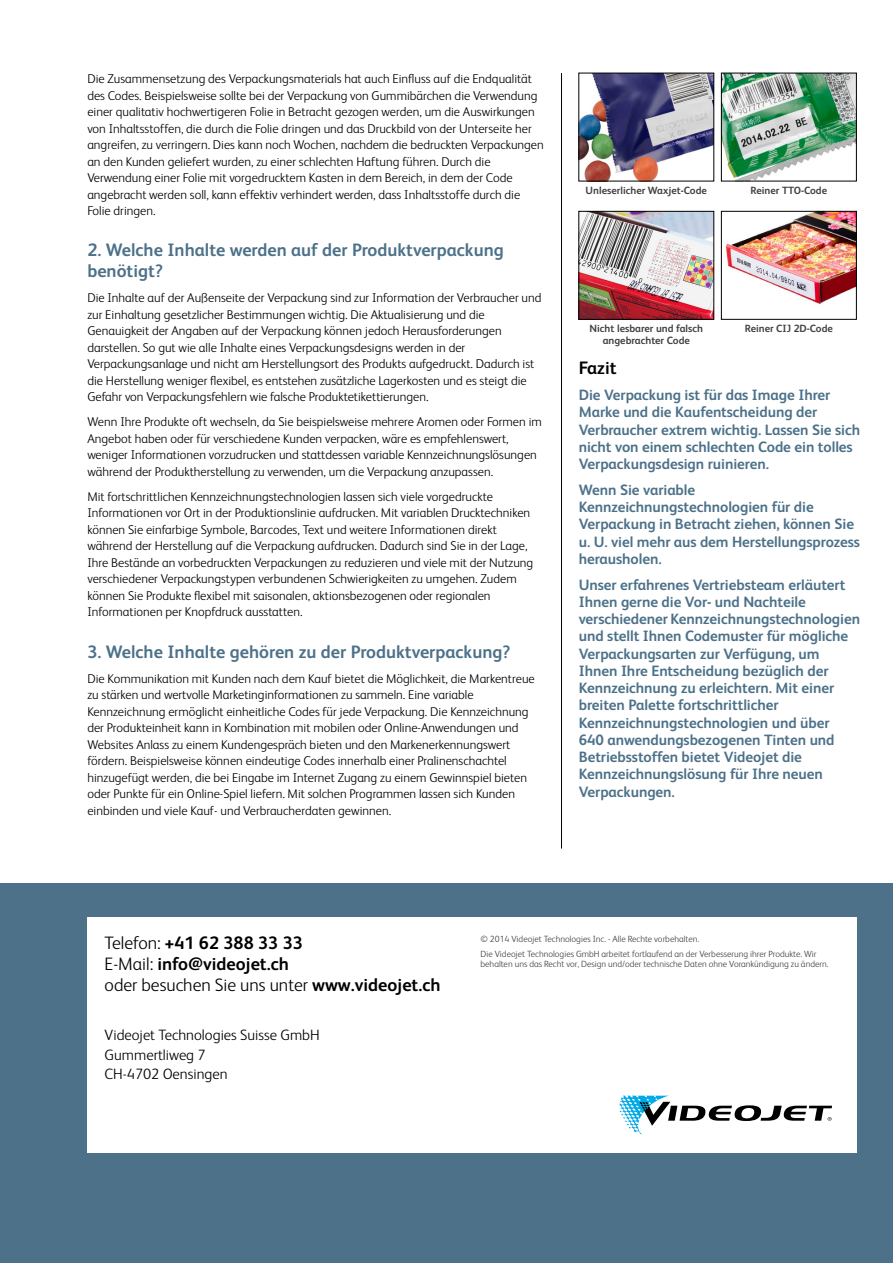
<style>
.page{position:relative;width:893px;height:1263px;background:#fff}
.page>*{position:absolute;margin:0;border:0;box-sizing:border-box;transform-origin:0 0}
.t1{font:700 18px/21px "FS Albert";color:#4c7189}
.t2{font:700 18px/21px "FS Albert";color:#000}
.t3{font:700 15px/17.2px "FS Albert";letter-spacing:-.005em;color:#4c7189}
.t4{font:300 15px/19.5px "FS Albert";color:#000}
.t5{font:300 12.75px/16.5px "FS Albert";color:#000}
.t6{font:700 10.5px/12px "FS Albert";color:#414042;text-align:center}
.t7{font:300 9px/14.7px "FS Albert";color:#414042}
.s1{font-weight:300}
</style>
<div class="page">
<div style="left:0;top:883px;width:893px;height:380px;background:#4c7189"></div>
<div style="left:87px;top:918px;width:769px;height:235px;background:#fff"></div>
<svg style="left:619px;top:1096px;width:213px;height:38px"></svg>
<hr style="left:561px;top:73px;width:1px;height:775px;background:#000">
<img style="left:581px;top:75px;width:131px;height:104px">
<img style="left:723px;top:75px;width:132px;height:104px">
<div style="left:721px;top:73px;width:136px;height:108px;border:1px solid #000"></div>
<img style="left:581px;top:213px;width:131px;height:104px">
<div style="left:579px;top:211px;width:135px;height:108px;border:1px solid #000"></div>
<img style="left:725px;top:213px;width:130px;height:91px">
<div style="left:721px;top:211px;width:136px;height:108px;border:1px solid #000"></div>
<p class="t5" style="left:87px;top:70px;width:458px">Die Zusammensetzung des Verpackungsmaterials hat auch Einfluss auf die Endqualität des Codes. Beispielsweise sollte bei der Verpackung von Gummibärchen die Verwendung einer qualitativ hochwertigeren Folie in Betracht gezogen werden, um die Auswirkungen von Inhaltsstoffen, die durch die Folie dringen und das Druckbild von der Unterseite her angreifen, zu verringern. Dies kann noch Wochen, nachdem die bedruckten Verpackungen an den Kunden geliefert wurden, zu einer schlechten Haftung führen. Durch die Verwendung einer Folie mit vorgedrucktem Kasten in dem Bereich, in dem der Code angebracht werden soll, kann effektiv verhindert werden, dass Inhaltsstoffe durch die Folie dringen.</p>
<h1 class="t1" style="left:87px;top:239px;width:418px">2. Welche Inhalte werden auf der Produktverpackung benötigt?</h1>
<p class="t5" style="left:87px;top:290px;width:456px">Die Inhalte auf der Außenseite der Verpackung sind zur Information der Verbraucher und zur Einhaltung gesetzlicher Bestimmungen wichtig. Die Aktualisierung und die Genauigkeit der Angaben auf der Verpackung können jedoch Herausforderungen darstellen. So gut wie alle Inhalte eines Verpackungsdesigns werden in der Verpackungsanlage und nicht am Herstellungsort des Produkts aufgedruckt. Dadurch ist die Herstellung weniger flexibel, es entstehen zusätzliche Lagerkosten und es steigt die Gefahr von Verpackungsfehlern wie falsche Produktetikettierungen.</p>
<p class="t5" style="left:87px;top:414px;width:456px">Wenn Ihre Produkte oft wechseln, da Sie beispielsweise mehrere Aromen oder Formen im Angebot haben oder für verschiedene Kunden verpacken, wäre es empfehlenswert, weniger Informationen vorzudrucken und stattdessen variable Kennzeichnungslösungen während der Produktherstellung zu verwenden, um die Verpackung anzupassen.</p>
<p class="t5" style="left:87px;top:488px;width:447px">Mit fortschrittlichen Kennzeichnungstechnologien lassen sich viele vorgedruckte Informationen vor Ort in der Produktionslinie aufdrucken. Mit variablen Drucktechniken können Sie einfarbige Symbole, Barcodes, Text und weitere Informationen direkt während der Herstellung auf die Verpackung aufdrucken. Dadurch sind Sie in der Lage, Ihre Bestände an vorbedruckten Verpackungen zu reduzieren und viele mit der Nutzung verschiedener Verpackungstypen verbundenen Schwierigkeiten zu umgehen. Zudem können Sie Produkte flexibel mit saisonalen, aktionsbezogenen oder regionalen Informationen per Knopfdruck ausstatten.</p>
<h1 class="t1" style="left:87px;top:641px;width:425px">3. Welche Inhalte gehören zu der Produktverpackung?</h1>
<p class="t5" style="left:87px;top:670px;width:449px">Die Kommunikation mit Kunden nach dem Kauf bietet die Möglichkeit, die Markentreue zu stärken und wertvolle Marketinginformationen zu sammeln. Eine variable Kennzeichnung ermöglicht einheitliche Codes für jede Verpackung. Die Kennzeichnung der Produkteinheit kann in Kombination mit mobilen oder Online-Anwendungen und Websites Anlass zu einem Kundengespräch bieten und den Markenerkennungswert fördern. Beispielsweise können eindeutige Codes innerhalb einer Pralinenschachtel hinzugefügt werden, die bei Eingabe im Internet Zugang zu einem Gewinnspiel bieten oder Punkte für ein Online-Spiel liefern. Mit solchen Programmen lassen sich Kunden einbinden und viele Kauf- und Verbraucherdaten gewinnen.</p>
<p class="t6" style="left:586px;top:184px;width:123px">Unleserlicher Waxjet-Code</p>
<p class="t6" style="left:751px;top:184px;width:78px">Reiner TTO-Code</p>
<p class="t6" style="left:590px;top:323px;width:115px">Nicht lesbarer und falsch angebrachter Code</p>
<p class="t6" style="left:745px;top:323px;width:90px">Reiner CIJ 2D-Code</p>
<h1 class="t2" style="left:579px;top:358px;width:39px">Fazit</h1>
<p class="t3" style="left:579px;top:386px;width:283px">Die Verpackung ist für das Image Ihrer Marke und die Kaufentscheidung der Verbraucher extrem wichtig. Lassen Sie sich nicht von einem schlechten Code ein tolles Verpackungsdesign ruinieren.</p>
<p class="t3" style="left:579px;top:481px;width:283px">Wenn Sie variable<br>Kennzeichnungstechnologien für die<br>Verpackung in Betracht ziehen, können Sie u. U. viel mehr aus dem Herstellungsprozess herausholen.</p>
<p class="t3" style="left:579px;top:576px;width:283px">Unser erfahrenes Vertriebsteam erläutert Ihnen gerne die Vor- und Nachteile verschiedener Kennzeichnungstechnologien und stellt Ihnen Codemuster für mögliche Verpackungsarten zur Verfügung, um Ihnen Ihre Entscheidung bezüglich der Kennzeichnung zu erleichtern. Mit einer breiten Palette fortschrittlicher Kennzeichnungstechnologien und über<br>640 anwendungsbezogenen Tinten und Betriebsstoffen bietet Videojet die Kennzeichnungslösung für Ihre neuen Verpackungen.</p>
<h1 class="t2" style="left:105px;top:932px;width:337px"><span class="s1">Telefon:</span> +41 62 388 33 33<br><span class="s1">E-Mail:</span> info@videojet.ch<br><span class="s1">oder besuchen Sie uns unter</span> www.videojet.ch</h1>
<p class="t4" style="left:105px;top:1025px;width:217px">Videojet Technologies Suisse GmbH<br>Gummertliweg 7<br>CH-4702 Oensingen</p>
<p class="t7" style="left:480px;top:931px;width:338px">© 2014 Videojet Technologies Inc. - Alle Rechte vorbehalten.<br>Die Videojet Technologies GmbH arbeitet fortlaufend an der Verbesserung ihrer Produkte. Wir</p>
<p class="t7" style="left:480px;top:957px;width:350px">behalten uns das Recht vor, Design und/oder technische Daten ohne Vorankündigung zu ändern.</p>
</div>
